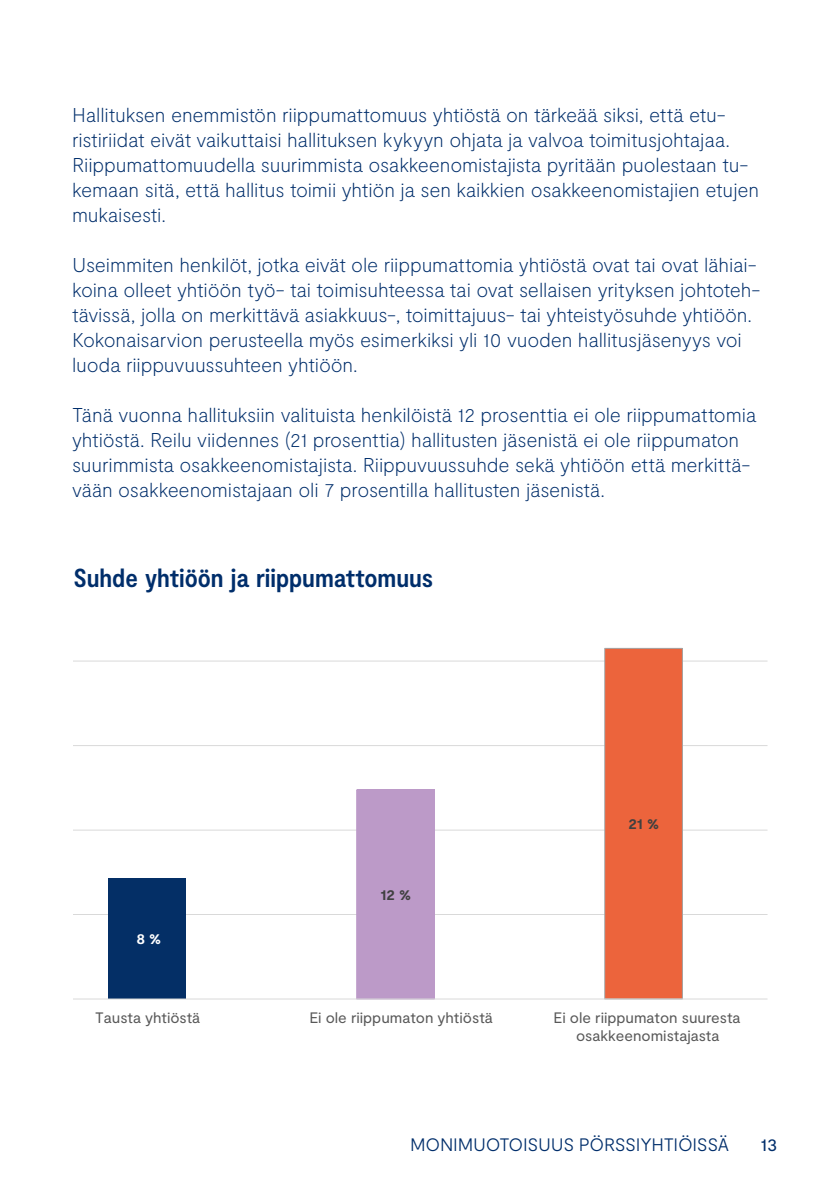
<style>
.page{position:relative;width:840px;height:1191px;background:#fff}
.page>*{position:absolute;margin:0;border:0;box-sizing:border-box;transform-origin:0 0}
.Kaavio___Luettelo_Ot{font:700 condensed 26px "Moderat";letter-spacing:-.005em;color:#002e6b}
.Leipis{font:100 20px/25px "Moderat";letter-spacing:-.01em;color:#002e6b}
.t1{font:300 18px "Moderat";letter-spacing:-.015em;color:#002e6b}
.t2{font:18px "Moderat";color:#002e6b}
.t3{font:15.2px/18.4px "Moderat";color:#595959;text-align:center}
.t4{font:700 15.2px "Moderat";color:#404040}
.t5{font:700 15.2px "Moderat";color:#fff}
</style>
<div class="page">
<hr style="left:73px;top:640px;width:694px;height:1px;background:#d9d9d9">
<hr style="left:73px;top:660px;width:694px;height:1px;background:#d9d9d9">
<hr style="left:73px;top:745px;width:694px;height:1px;background:#d9d9d9">
<hr style="left:73px;top:829px;width:694px;height:1px;background:#d9d9d9">
<hr style="left:73px;top:914px;width:694px;height:1px;background:#d9d9d9">
<div style="left:356px;top:790px;width:78px;height:209px;background:#bc9ac8"></div>
<div style="left:356px;top:789px;width:78px;height:210px;border:1px solid #bc9ac8"></div>
<div style="left:604px;top:648px;width:78px;height:351px;background:#ec643c"></div>
<div style="left:604px;top:648px;width:78px;height:351px;border:1px solid #a5a5a5"></div>
<div style="left:108px;top:878px;width:78px;height:121px;background:#042f66"></div>
<hr style="left:73px;top:998px;width:694px;height:1px;background:#d9d9d9">
<p class="Leipis" style="left:72px;top:103px;width:688px">Hallituksen enemmistön riippumattomuus yhtiöstä on tärkeää siksi, että etu&shy;ristiriidat eivät vaikuttaisi hallituksen kykyyn ohjata ja valvoa toimitusjohtajaa.<br>Riippumattomuudella suurimmista osakkeenomistajista pyritään puolestaan tu&shy;kemaan sitä, että hallitus toimii yhtiön ja sen kaikkien osakkeenomistajien etujen mukaisesti.</p>
<p class="Leipis" style="left:72px;top:253px;width:689px">Useimmiten henkilöt, jotka eivät ole riippumattomia yhtiöstä ovat tai ovat lähiai&shy;koina olleet yhtiöön työ- tai toimisuhteessa tai ovat sellaisen yrityksen johtoteh&shy;tävissä, jolla on merkittävä asiakkuus-, toimittajuus- tai yhteistyösuhde yhtiöön.<br>Kokonaisarvion perusteella myös esimerkiksi yli 10 vuoden hallitusjäsenyys voi luoda riippuvuussuhteen yhtiöön.</p>
<p class="Leipis" style="left:72px;top:403px;width:685px">Tänä vuonna hallituksiin valituista henkilöistä 12 prosenttia ei ole riippumattomia yhtiöstä. Reilu viidennes (21 prosenttia) hallitusten jäsenistä ei ole riippumaton suurimmista osakkeenomistajista. Riippuvuussuhde sekä yhtiöön että merkittä&shy;vään osakkeenomistajaan oli 7 prosentilla hallitusten jäsenistä.</p>
<p class="Kaavio___Luettelo_Ot" style="left:73px;top:562px;width:361px">Suhde yhtiöön ja riippumattomuus</p>
<p class="t5" style="left:136px;top:929px;width:26px">8 %</p>
<p class="t4" style="left:380px;top:885px;width:32px">12 %</p>
<p class="t4" style="left:628px;top:814px;width:32px">21 %</p>
<p class="t3" style="left:95px;top:1009px;width:106px">Tausta yhtiöstä</p>
<p class="t3" style="left:309px;top:1009px;width:185px">Ei ole riippumaton yhtiöstä</p>
<p class="t3" style="left:553px;top:1009px;width:188px">Ei ole riippumaton suuresta osakkeenomistajasta</p>
<p class="t1" style="left:410px;top:1134px;width:320px">MONIMUOTOISUUS PÖRSSIYHTIÖISSÄ</p>
<p class="t2" style="left:760px;top:1134px;width:18px">13</p>
</div>
